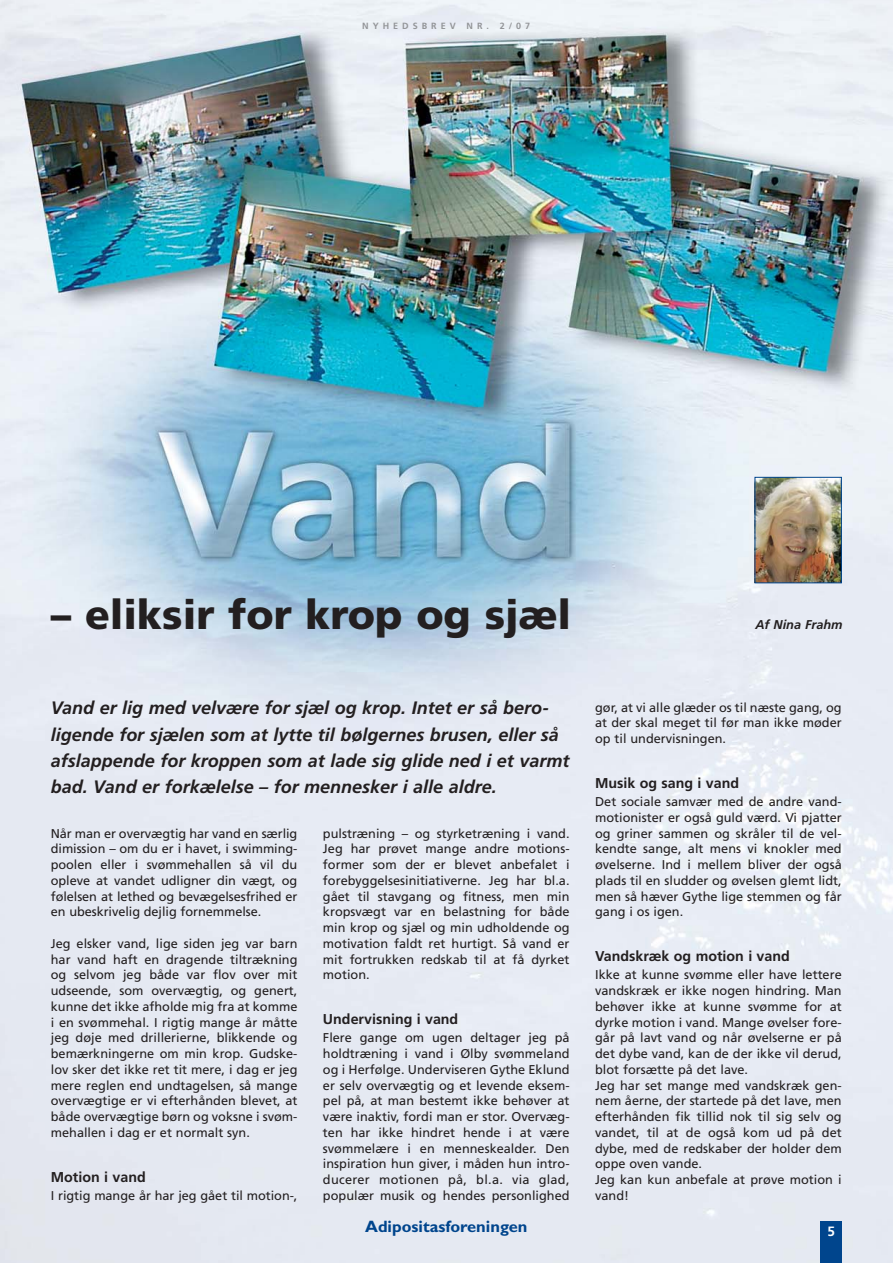
<style>
.page{position:relative;width:893px;height:1263px;background:#fff}
.page>*{position:absolute;margin:0;border:0;box-sizing:border-box;transform-origin:0 0}
.t1{font:900 40.8px "Frutiger";color:#231f20}
.t2{font:italic 700 18px/26.2px "Frutiger";color:#231f20}
.t3{font:700 16.5px "Gill Sans";color:#00458d}
.t4{font:700 14.25px "Frutiger";color:#231f20}
.t5{font:700 13.5px "Frutiger";color:#fff}
.t6{font:12.75px/15.8px "Frutiger";color:#231f20;text-align:justify}
.t7{font:italic 700 12.75px "Frutiger";color:#231f20}
.t8{font:700 9px "Frutiger";letter-spacing:.445em;color:#939598}
</style>
<div class="page">
<img style="left:0;top:1px;width:893px;height:1262px">
<div style="left:820px;top:1221px;width:22px;height:42px;background:#00458d"></div>
<img style="left:757px;top:479px;width:83px;height:102px">
<div style="left:755px;top:477px;width:87px;height:106px;border:1px solid #00458d"></div>
<p class="t8" style="left:362px;top:22px;width:170px">NYHEDSBREV NR. 2/07</p>
<h1 class="t1" style="left:51px;top:599px;width:522px">– eliksir for krop og sjæl</h1>
<h2 class="t2" style="left:51px;top:696px;width:520px">Vand er lig med velvære for sjæl og krop. Intet er så bero&shy;ligende for sjælen som at lytte til bølgernes brusen, eller så afslappende for kroppen som at lade sig glide ned i et varmt bad. Vand er forkælelse – for mennesker i alle aldre.</h2>
<p class="t6" style="left:51px;top:826px;width:248px">Når man er overvægtig har vand en særlig dimission – om du er i havet, i swimming&shy;poolen eller i svømmehallen så vil du opleve at vandet udligner din vægt, og følelsen at lethed og bevægelsesfrihed er en ubeskrivelig dejlig fornemmelse.</p>
<p class="t6" style="left:51px;top:936px;width:248px">Jeg elsker vand, lige siden jeg var barn har vand haft en dragende tiltrækning og selvom jeg både var flov over mit udseende, som overvægtig, og genert, kunne det ikke afholde mig fra at komme i en svømmehal. I rigtig mange år måtte jeg døje med drillerierne, blikkende og bemærkningerne om min krop. Gudske&shy;lov sker det ikke ret tit mere, i dag er jeg mere reglen end undtagelsen, så mange overvægtige er vi efterhånden blevet, at både overvægtige børn og voksne i svøm&shy;mehallen i dag er et normalt syn.</p>
<p class="t4" style="left:51px;top:1171px;width:96px">Motion i vand</p>
<p class="t6" style="left:51px;top:1188px;width:248px">I rigtig mange år har jeg gået til motion-,</p>
<p class="t6" style="left:323px;top:826px;width:248px">pulstræning – og styrketræning i vand.<br>Jeg har prøvet mange andre motions&shy;former som der er blevet anbefalet i forebyggelsesinitiativerne. Jeg har bl.a. gået til stavgang og fitness, men min kropsvægt var en belastning for både min krop og sjæl og min udholdende og motivation faldt ret hurtigt. Så vand er mit fortrukken redskab til at få dyrket motion.</p>
<p class="t4" style="left:323px;top:1014px;width:137px">Undervisning i vand</p>
<p class="t6" style="left:323px;top:1031px;width:248px">Flere gange om ugen deltager jeg på holdtræning i vand i Ølby svømmeland og i Herfølge. Underviseren Gythe Eklund er selv overvægtig og et levende eksem&shy;pel på, at man bestemt ikke behøver at være inaktiv, fordi man er stor. Overvæg&shy;ten har ikke hindret hende i at være svømmelære i en menneskealder. Den inspiration hun giver, i måden hun intro&shy;ducerer motionen på, bl.a. via glad, populær musik og hendes personlighed</p>
<p class="t7" style="left:755px;top:619px;width:89px">Af Nina Frahm</p>
<p class="t6" style="left:595px;top:700px;width:248px">gør, at vi alle glæder os til næste gang, og at der skal meget til før man ikke møder op til undervisningen.</p>
<p class="t4" style="left:595px;top:777px;width:146px">Musik og sang i vand</p>
<p class="t6" style="left:595px;top:795px;width:248px">Det sociale samvær med de andre vand&shy;motionister er også guld værd. Vi pjatter og griner sammen og skråler til de vel&shy;kendte sange, alt mens vi knokler med øvelserne. Ind i mellem bliver der også plads til en sludder og øvelsen glemt lidt, men så hæver Gythe lige stemmen og får gang i os igen.</p>
<p class="t4" style="left:595px;top:951px;width:196px">Vandskræk og motion i vand</p>
<p class="t6" style="left:595px;top:968px;width:248px;text-align:left">Ikke at kunne svømme eller have lettere vandskræk er ikke nogen hindring. Man behøver ikke at kunne svømme for at dyrke motion i vand. Mange øvelser fore&shy;går på lavt vand og når øvelserne er på det dybe vand, kan de der ikke vil derud, blot forsætte på det lave.<br>Jeg har set mange med vandskræk gen&shy;nem åerne, der startede på det lave, men efterhånden fik tillid nok til sig selv og vandet, til at de også kom ud på det dybe, med de redskaber der holder dem oppe oven vande.<br>Jeg kan kun anbefale at prøve motion i vand!</p>
<p class="t3" style="left:365px;top:1221px;width:164px">Adipositasforeningen</p>
<p class="t5" style="left:827px;top:1225px;width:9px">5</p>
</div>
